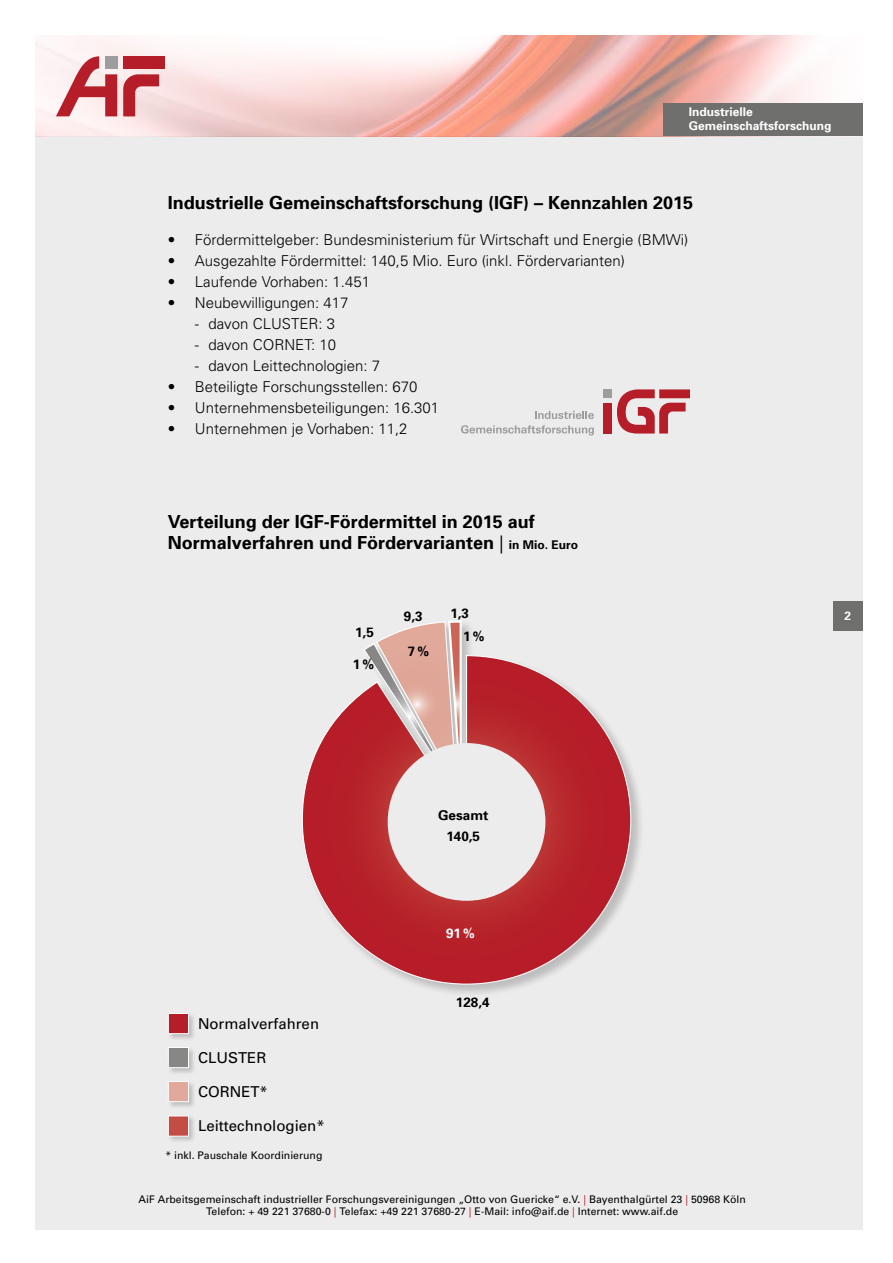
<style>
.page{position:relative;width:893px;height:1263px;background:#fff}
.page>*{position:absolute;margin:0;border:0;box-sizing:border-box;transform-origin:0 0}
.t1{font:700 18px/21px "Univers";color:#000}
.t2{font:300 15px "Univers";color:#000}
.t3{font:15px "Univers";color:#000}
.t4{font:15px "Univers S";color:#000}
.t5{font:700 13.5px/21px "Univers";color:#000;text-align:center}
.t6{font:700 13.5px "Univers";color:#fff}
.t7{font:700 12px/14.4px "Univers";color:#fff}
.t8{font:10.5px/12.6px "Univers";color:#000;text-align:center}
.s1{font-weight:400}
.s2{font-size:12px}
.s3{color:#b51d28}
</style>
<div class="page">
<div style="left:36px;top:136px;width:827px;height:1094px;background:#ececed"></div>
<img style="left:36px;top:35px;width:777px;height:101px">
<div style="left:123px;top:56px;width:42px;height:12px;background:#b51d28"></div>
<svg style="left:56px;top:56px;width:61px;height:60px"></svg>
<div style="left:105px;top:56px;width:12px;height:12px;background:#9c9d9d"></div>
<svg style="left:123px;top:74px;width:36px;height:42px;background:#d58085"></svg>
<div style="left:833px;top:601px;width:30px;height:29px;background:#6f6f6e"></div>
<div style="left:167px;top:1012px;width:29px;height:29px;background:#000;opacity:.2"></div>
<div style="left:168px;top:1013px;width:21px;height:21px;background:#b51d28;border:1px solid #fff"></div>
<div style="left:167px;top:1046px;width:29px;height:29px;background:#000;opacity:.2"></div>
<div style="left:168px;top:1047px;width:21px;height:21px;background:#878786;border:1px solid #fff"></div>
<div style="left:167px;top:1080px;width:29px;height:29px;background:#000;opacity:.2"></div>
<div style="left:168px;top:1081px;width:21px;height:21px;background:#e0a99b;border:1px solid #fff"></div>
<div style="left:301px;top:620px;width:343px;height:377px;background:#000;opacity:.2"></div>
<svg style="left:363px;top:620px;width:99px;height:35px"></svg>
<svg style="left:302px;top:655px;width:329px;height:330px"></svg>
<div style="left:167px;top:1115px;width:29px;height:28px;background:#000;opacity:.2"></div>
<div style="left:168px;top:1115px;width:21px;height:21px;background:#c34d45;border:1px solid #fff"></div>
<div style="left:388px;top:743px;width:157px;height:158px;background:#ececed;border-radius:50%"></div>
<div style="left:663px;top:103px;width:200px;height:33px;background:#6f6f6e"></div>
<svg style="left:617px;top:389px;width:73px;height:44px"></svg>
<div style="left:603px;top:403px;width:9px;height:30px;background:#b51d28"></div>
<div style="left:603px;top:389px;width:9px;height:9px;background:#9c9d9d"></div>
<svg style="left:535px;top:411px;width:59px;height:8px"></svg>
<svg style="left:461px;top:425px;width:133px;height:10px"></svg>
<p class="t7" style="left:689px;top:104px;width:144px">Industrielle<br>Gemeinschaftsforschung</p>
<p class="t1" style="left:168px;top:192px;width:527px">Industrielle Gemeinschaftsforschung (IGF) – Kennzahlen 2015</p>
<p class="t2" style="left:168px;top:230px;width:522px">• Fördermittelgeber: Bundesministerium für Wirtschaft und Energie (BMWi)</p>
<p class="t2" style="left:168px;top:251px;width:459px">• Ausgezahlte Fördermittel: 140,5 Mio. Euro (inkl. Fördervarianten)</p>
<p class="t2" style="left:168px;top:272px;width:204px">• Laufende Vorhaben: 1.451</p>
<p class="t2" style="left:168px;top:293px;width:182px">• Neubewilligungen: 417</p>
<p class="t2" style="left:195px;top:314px;width:142px">- davon CLUSTER: 3</p>
<p class="t2" style="left:195px;top:335px;width:143px">- davon CORNET: 10</p>
<p class="t2" style="left:195px;top:356px;width:187px">- davon Leittechnologien: 7</p>
<p class="t2" style="left:168px;top:377px;width:251px">• Beteiligte Forschungsstellen: 670</p>
<p class="t2" style="left:168px;top:398px;width:273px">• Unternehmensbeteiligungen: 16.301</p>
<p class="t2" style="left:168px;top:419px;width:241px">• Unternehmen je Vorhaben: 11,2</p>
<p class="t1" style="left:168px;top:511px;width:412px">Verteilung der IGF-Fördermittel in 2015 auf<br>Normalverfahren und Fördervarianten <span class="s1">|</span> <span class="s2">in Mio. Euro</span></p>
<p class="t5" style="left:355px;top:621px;width:20px">1,5</p>
<p class="t5" style="left:353px;top:653px;width:23px">1%</p>
<p class="t5" style="left:404px;top:606px;width:20px">9,3</p>
<p class="t5" style="left:450px;top:603px;width:20px">1,3</p>
<p class="t5" style="left:408px;top:641px;width:23px">7%</p>
<p class="t5" style="left:463px;top:625px;width:23px">1%</p>
<p class="t7" style="left:845px;top:608px;width:8px">2</p>
<p class="t5" style="left:438px;top:804px;width:52px">Gesamt<br>140,5</p>
<p class="t6" style="left:446px;top:925px;width:30px">91%</p>
<p class="t4" style="left:198px;top:1015px;width:123px">Normalverfahren</p>
<p class="t3" style="left:198px;top:1049px;width:70px">CLUSTER</p>
<p class="t4" style="left:198px;top:1083px;width:71px">CORNET*</p>
<p class="t3" style="left:198px;top:1117px;width:128px">Leittechnologien*</p>
<p class="t8" style="left:165px;top:1149px;width:158px">* inkl. Pauschale Koordinierung</p>
<p class="t5" style="left:456px;top:991px;width:35px">128,4</p>
<p class="t8" style="left:139px;top:1193px;width:609px">AiF Arbeitsgemeinschaft industrieller Forschungsvereinigungen „Otto von Guericke“ e.V. <span class="s3">|</span> Bayenthalgürtel 23 <span class="s3">|</span> 50968 Köln<br>Telefon: + 49 221 37680-0 <span class="s3">|</span> Telefax: +49 221 37680-27 <span class="s3">|</span> E-Mail: info@aif.de <span class="s3">|</span> Internet: www.aif.de</p>
</div>
